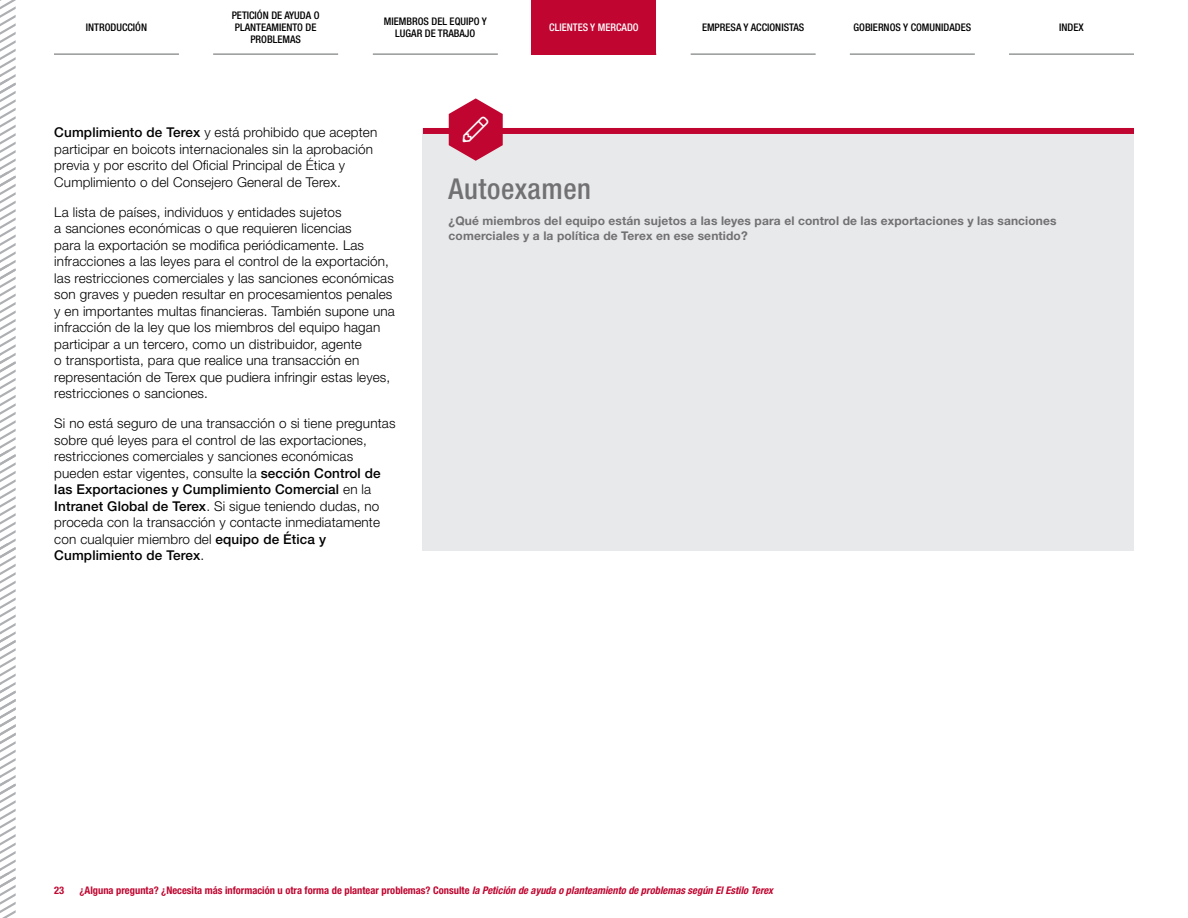
<style>
.page{position:relative;width:1188px;height:918px;background:#fff}
.page>*{position:absolute;margin:0;border:0;box-sizing:border-box;transform-origin:0 0}
.t1{font:500 condensed 28.8px "Helvetica Neue LT Std";letter-spacing:.02em;color:#717073}
.t2{font:300 13.5px/16.5px "Helvetica Neue LT Std";letter-spacing:.01em;color:#000}
.t3{font:700 12px/15px "Helvetica Neue LT Std";letter-spacing:.01em;color:#717073}
.t4{font:700 condensed 10.5px "Helvetica Neue LT Std";color:#c00630}
.t5{font:500 condensed 10.5px/12px "Helvetica Neue LT Std";color:#000;text-align:center}
.t6{font:500 condensed 10.5px "Helvetica Neue LT Std";color:#fff}
.s1{font-weight:500}
.s2{font-style:italic}
</style>
<div class="page">
<hr style="left:213px;top:54px;width:125px;height:1px;background:#636466">
<hr style="left:54px;top:54px;width:125px;height:1px;background:#636466">
<hr style="left:691px;top:54px;width:125px;height:1px;background:#636466">
<hr style="left:1009px;top:54px;width:125px;height:1px;background:#636466">
<hr style="left:850px;top:54px;width:125px;height:1px;background:#636466">
<hr style="left:373px;top:54px;width:125px;height:1px;background:#636466">
<svg style="left:0;top:0;width:16px;height:918px"></svg>
<div style="left:532px;top:0;width:124px;height:55px;background:#c00630"></div>
<div style="left:423px;top:128px;width:711px;height:423px;background:#e8e9ea"></div>
<div style="left:423px;top:128px;width:711px;height:6px;background:#c00630"></div>
<svg style="left:449px;top:98px;width:54px;height:63px"></svg>
<p class="t5" style="left:232px;top:9px;width:89px">PETICIÓN DE AYUDA O<br>PLANTEAMIENTO DE<br>PROBLEMAS</p>
<p class="t5" style="left:384px;top:15px;width:104px">MIEMBROS DEL EQUIPO Y<br>LUGAR DE TRABAJO</p>
<p class="t5" style="left:86px;top:21px;width:63px">INTRODUCCIÓN</p>
<p class="t5" style="left:702px;top:21px;width:104px">EMPRESA Y ACCIONISTAS</p>
<p class="t5" style="left:854px;top:21px;width:119px">GOBIERNOS Y COMUNIDADES</p>
<p class="t5" style="left:1059px;top:21px;width:26px">INDEX</p>
<p class="t6" style="left:549px;top:21px;width:91px">CLIENTES Y MERCADO</p>
<p class="t2" style="left:54px;top:124px;width:324px"><span class="s1">Cumplimiento de Terex</span> y está prohibido que acepten participar en boicots internacionales sin la aprobación previa y por escrito del Oficial Principal de Ética y Cumplimiento o del Consejero General de Terex.</p>
<p class="t2" style="left:54px;top:203px;width:342px">La lista de países, individuos y entidades sujetos<br>a sanciones económicas o que requieren licencias<br>para la exportación se modifica periódicamente. Las infracciones a las leyes para el control de la exportación, las restricciones comerciales y las sanciones económicas son graves y pueden resultar en procesamientos penales y en importantes multas financieras. También supone una infracción de la ley que los miembros del equipo hagan participar a un tercero, como un distribuidor, agente<br>o transportista, para que realice una transacción en representación de Terex que pudiera infringir estas leyes, restricciones o sanciones.</p>
<p class="t2" style="left:54px;top:415px;width:343px">Si no está seguro de una transacción o si tiene preguntas sobre qué leyes para el control de las exportaciones, restricciones comerciales y sanciones económicas pueden estar vigentes, consulte la <span class="s1">sección Control de las Exportaciones y Cumplimiento Comercial</span> en la <span class="s1">Intranet Global de Terex</span>. Si sigue teniendo dudas, no proceda con la transacción y contacte inmediatamente con cualquier miembro del <span class="s1">equipo de Ética y Cumplimiento de Terex</span>.</p>
<h1 class="t1" style="left:449px;top:172px;width:144px">Autoexamen</h1>
<p class="t3" style="left:449px;top:213px;width:610px">¿Qué miembros del equipo están sujetos a las leyes para el control de las exportaciones y las sanciones comerciales y a la política de Terex en ese sentido?</p>
<p class="t4" style="left:54px;top:884px;width:12px">23</p>
<p class="t4" style="left:80px;top:884px;width:695px">¿Alguna pregunta? ¿Necesita más información u otra forma de plantear problemas? Consulte <span class="s2">la Petición de ayuda o planteamiento de problemas según El Estilo Terex</span></p>
</div>
